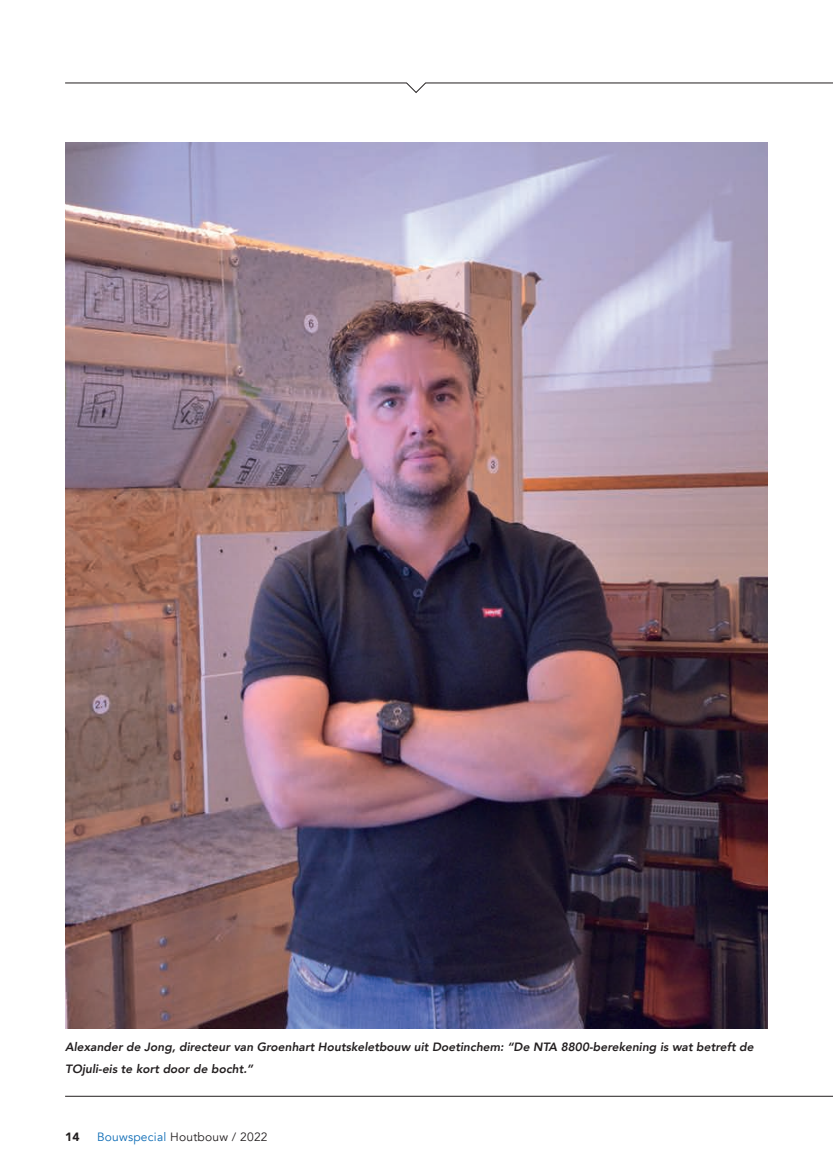
<style>
.page{position:relative;width:833px;height:1172px;background:#fff}
.page>*{position:absolute;margin:0;border:0;box-sizing:border-box;transform-origin:0 0}
.t1{font:italic 800 12px/22.5px "Avenir";color:#231f20}
.t2{font:12px "Avenir";letter-spacing:.02em;color:#231f20}
.t3{font:900 12px "Avenir";color:#231f20}
.s1{color:#0d6cb6}
</style>
<div class="page">
<svg style="left:65px;top:82px;width:768px;height:11px"></svg>
<hr style="left:65px;top:1096px;width:768px;height:1px;background:#231f20">
<img style="left:65px;top:142px;width:702px;height:886px">
<p class="t1" style="left:65px;top:1035px;width:690px">Alexander de Jong, directeur van Groenhart Houtskeletbouw uit Doetinchem: “De NTA 8800-berekening is wat betreft de<br>TOjuli-eis te kort door de bocht.”</p>
<p class="t3" style="left:65px;top:1126px;width:16px">14</p>
<p class="t2" style="left:97px;top:1130px;width:172px"><span class="s1">Bouwspecial</span> Houtbouw / 2022</p>
</div>
